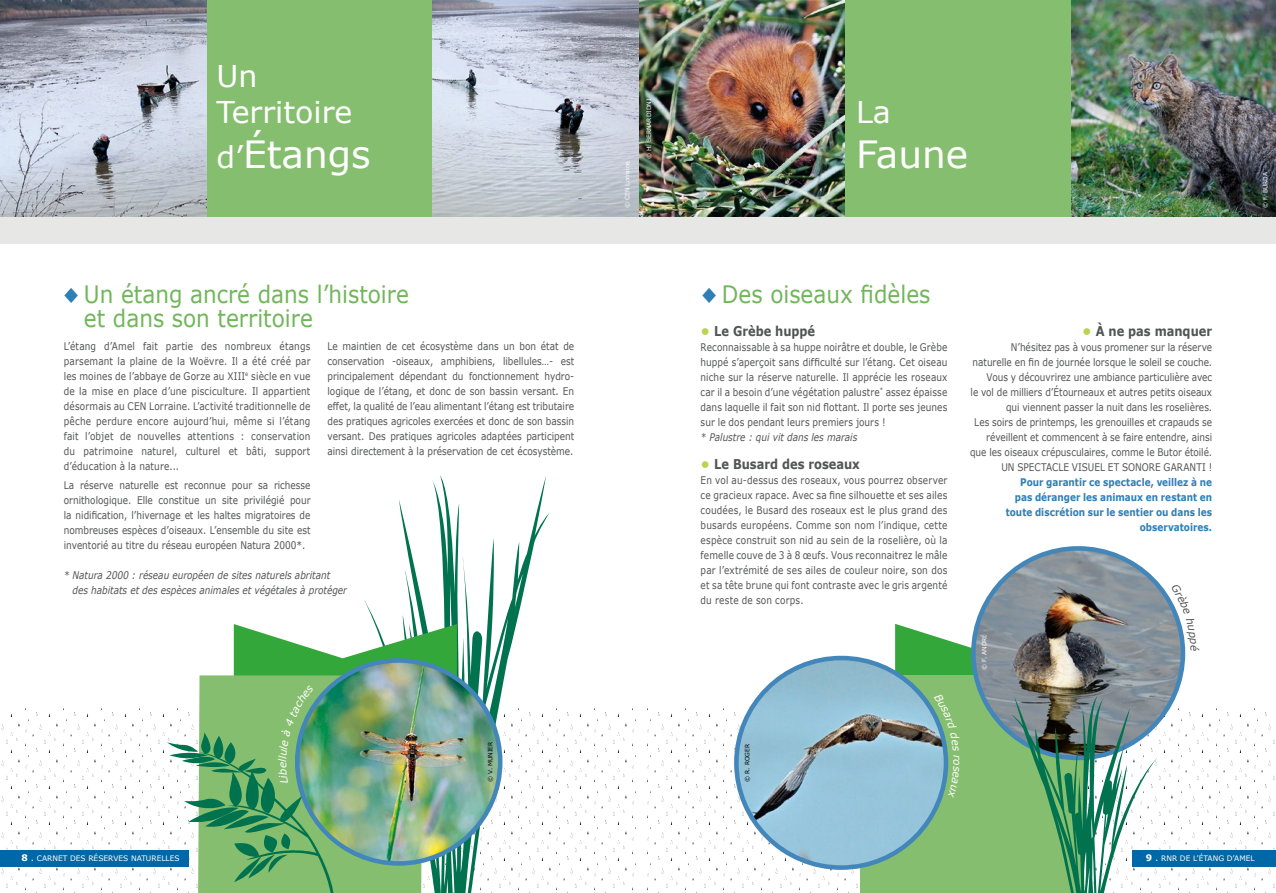
<style>
.page{position:relative;width:1276px;height:893px;background:#fff}
.page>*{position:absolute;margin:0;border:0;box-sizing:border-box;transform-origin:0 0}
.t1{font:37.5px "Verdana";color:#fff}
.t2{font:30px/36px "Verdana";color:#fff}
.t3{font:24px/24px "Verdana";color:#71b65a;scale:.9 1}
.t4{font:700 13.5px "Verdana";color:#535454;scale:.85 1}
.t5{font:10.5px/15px "Verdana";color:#535454;text-align:justify;scale:.85 1}
.t6{font:italic 10.5px/15px "Verdana";color:#535454;scale:.85 1}
.t7{font:700 10.5px/15px "Verdana";color:#2e7fb6;text-align:right;scale:.85 1}
.t8{font:7.5px "Verdana";color:#fff}
.t9{font:6px "Verdana";color:#fff}
.t10{font:6px "Verdana";color:#000}
.s1{font-size:30px}
.s2{font-family:"Monotype Sorts";font-size:21px;color:#2e7fb6}
.s3{color:#bbd352}
.s4{font-weight:700;font-size:9px}
.s5{font-size:9px}
</style>
<div class="page">
<div style="left:0;top:850px;width:189px;height:17px;background:#0068a6"></div>
<div style="left:1132px;top:850px;width:144px;height:17px;background:#0068a6"></div>
<svg style="left:364px;top:475px;width:186px;height:418px"></svg>
<div style="left:0;top:0;width:1276px;height:244px;background:#e7e7e6"></div>
<div style="left:206px;top:0;width:226px;height:217px;background:#86be6f"></div>
<img style="left:432px;top:0;width:413px;height:217px">
<img style="left:1071px;top:0;width:205px;height:217px">
<div style="left:845px;top:0;width:226px;height:217px;background:#86be6f"></div>
<img style="left:0;top:0;width:206px;height:217px">
<div style="left:861px;top:675px;width:223px;height:218px;background:#86be6f"></div>
<img style="left:457px;top:660px;width:43px;height:201px">
<img style="left:973px;top:548px;width:210px;height:210px;border-radius:105px">
<img style="left:736px;top:658px;width:210px;height:210px;border-radius:105px">
<img style="left:167px;top:624px;width:290px;height:269px">
<svg style="left:1171px;top:600px;width:15px;height:51px"></svg>
<svg style="left:895px;top:624px;width:262px;height:269px"></svg>
<h2 class="t2" style="left:216px;top:58px;width:137px">Un<br>Territoire</h2>
<h1 class="t1" style="left:216px;top:130px;width:156px"><span class="s1">d’</span>Étangs</h1>
<h3 class="t3" style="left:84px;top:283px;width:363px;text-indent:-20px"><span class="s2">u</span> Un étang ancré dans l’histoire et dans son territoire</h3>
<p class="t5" style="left:64px;top:339px;width:292px">L’étang d’Amel fait partie des nombreux étangs parsemant la plaine de la Woëvre. Il a été créé par les moines de l’abbaye de Gorze au XIII<sup>e</sup> siècle en vue de la mise en place d’une pisciculture. Il appartient désormais au CEN Lorraine. L’activité traditionnelle de pêche perdure encore aujourd’hui, même si l’étang fait l’objet de nouvelles attentions : conservation du patrimoine naturel, culturel et bâti, support d’éducation à la nature...</p>
<p class="t5" style="left:64px;top:478px;width:292px">La réserve naturelle est reconnue pour sa richesse ornithologique. Elle constitue un site privilégié pour la nidification, l’hivernage et les haltes migratoires de nombreuses espèces d’oiseaux. L’ensemble du site est inventorié au titre du réseau européen Natura 2000*.</p>
<p class="t5" style="left:327px;top:339px;width:292px">Le maintien de cet écosystème dans un bon état de conservation -oiseaux, amphibiens, libellules…- est principalement dépendant du fonctionnement hydro&shy;logique de l’étang, et donc de son bassin versant. En effet, la qualité de l’eau alimentant l’étang est tributaire des pratiques agricoles exercées et donc de son bassin versant. Des pratiques agricoles adaptées participent ainsi directement à la préservation de cet écosystème.</p>
<p class="t6" style="left:73px;top:568px;width:324px;text-indent:-9px">* Natura 2000 : réseau européen de sites naturels abritant des habitats et des espèces animales et végétales à protéger</p>
<p class="t10" style="left:486px;top:782px;width:42px;rotate:-90deg">© V. MUNIER</p>
<p class="t9" style="left:645px;top:159px;width:62px;rotate:-90deg">© H. BERNARDIDNI</p>
<h2 class="t2" style="left:856px;top:94px;width:36px">La</h2>
<h1 class="t1" style="left:856px;top:130px;width:114px">Faune</h1>
<p class="t9" style="left:623px;top:208px;width:49px;rotate:-90deg">© CEN Lorraine</p>
<p class="t9" style="left:1261px;top:208px;width:38px;rotate:-90deg">© F. BURDA</p>
<h3 class="t3" style="left:702px;top:283px;width:255px"><span class="s2">u</span> Des oiseaux fidèles</h3>
<p class="t4" style="left:700px;top:322px;width:136px"><span class="s3">•</span> Le Grèbe huppé</p>
<p class="t5" style="left:700px;top:340px;width:292px">Reconnaissable à sa huppe noirâtre et double, le Grèbe huppé s’aperçoit sans difficulté sur l’étang. Cet oiseau niche sur la réserve naturelle. Il apprécie les roseaux car il a besoin d’une végétation palustre<sup>*</sup> assez épaisse dans laquelle il fait son nid flottant. Il porte ses jeunes sur le dos pendant leurs premiers jours !</p>
<p class="t6" style="left:700px;top:430px;width:186px">* Palustre : qui vit dans les marais</p>
<p class="t4" style="left:700px;top:455px;width:189px"><span class="s3">•</span> Le Busard des roseaux</p>
<p class="t5" style="left:700px;top:472px;width:292px">En vol au-dessus des roseaux, vous pourrez observer ce gracieux rapace. Avec sa fine silhouette et ses ailes coudées, le Busard des roseaux est le plus grand des busards européens. Comme son nom l’indique, cette espèce construit son nid au sein de la roselière, où la femelle couve de 3 à 8 œufs. Vous reconnaitrez le mâle par l’extrémité de ses ailes de couleur noire, son dos et sa tête brune qui font contraste avec le gris argenté du reste de son corps.</p>
<p class="t4" style="left:1082px;top:323px;width:154px"><span class="s3">•</span> À ne pas manquer</p>
<p class="t5" style="left:970px;top:340px;width:286px;text-align:right">N’hésitez pas à vous promener sur la réserve naturelle en fin de journée lorsque le soleil se couche.<br>Vous y découvrirez une ambiance particulière avec<br>le vol de milliers d’Étourneaux et autres petits oiseaux qui viennent passer la nuit dans les roselières.<br>Les soirs de printemps, les grenouilles et crapauds se réveillent et commencent à se faire entendre, ainsi que les oiseaux crépusculaires, comme le Butor étoilé.<br>UN SPECTACLE VISUEL ET SONORE GARANTI !</p>
<p class="t7" style="left:1005px;top:475px;width:244px">Pour garantir ce spectacle, veillez à ne pas déranger les animaux en restant en toute discrétion sur le sentier ou dans les observatoires.</p>
<p class="t9" style="left:980px;top:670px;width:38px;rotate:-90deg">© F. ANDRÉ</p>
<p class="t10" style="left:743px;top:782px;width:40px;rotate:-90deg">© R. ROGER</p>
<p class="t8" style="left:21px;top:854px;width:160px"><span class="s4">8</span> <span class="s5">.</span> CARNET DES RÉSERVES NATURELLES</p>
<p class="t8" style="left:1145px;top:854px;width:110px"><span class="s4">9</span> <span class="s5">.</span> RNR DE L’ÉTANG D’AMEL</p>
</div>
